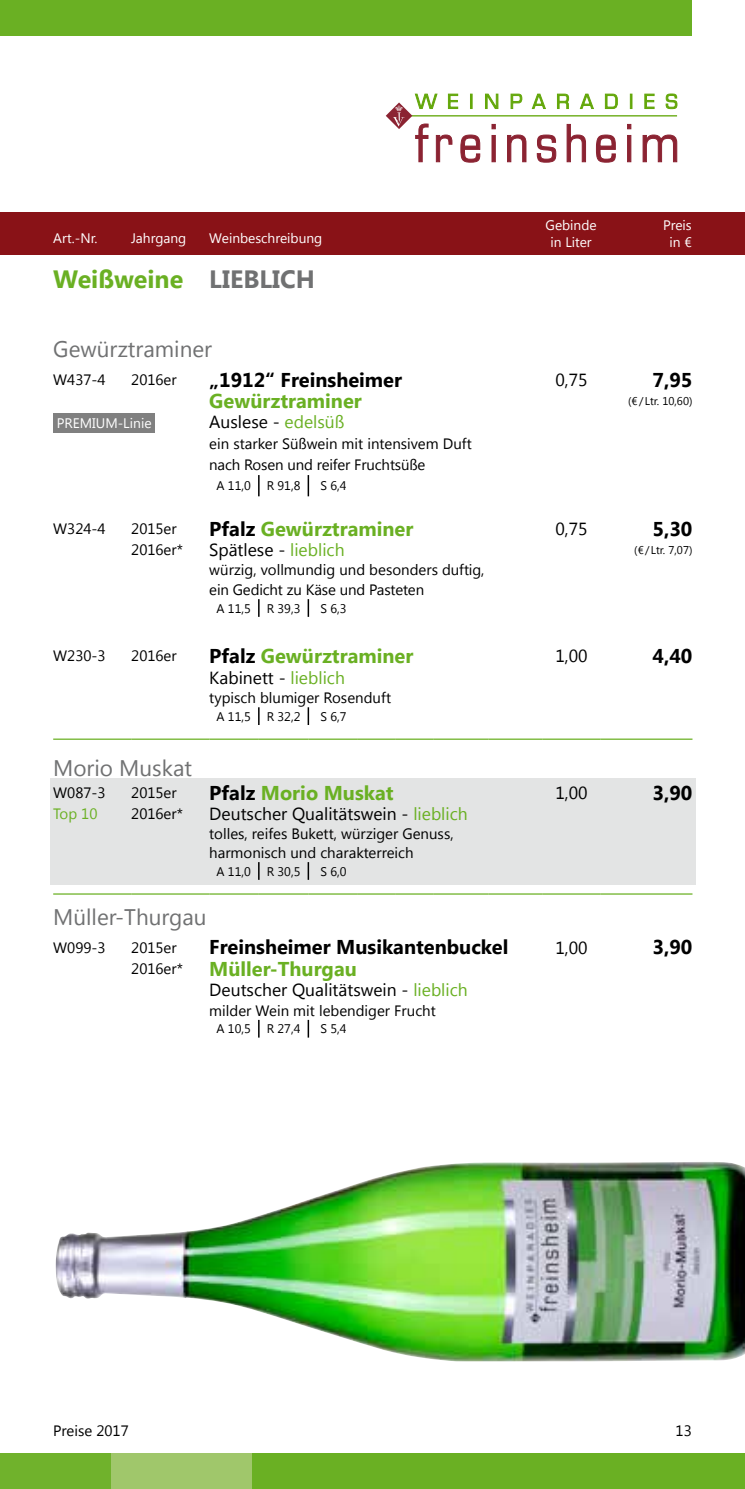
<style>
.page{position:relative;width:745px;height:1489px;background:#fff}
.page>*{position:absolute;margin:0;border:0;box-sizing:border-box;transform-origin:0 0}
.t1{font:700 25px "Segoe UI";color:#6ab023}
.t2{font:22.5px "Segoe UI";color:#707172}
.t3{font:700 20px "Segoe UI";color:#6ab023}
.t4{font:700 20px "Segoe UI";color:#000}
.t5{font:17.5px "Segoe UI";color:#000}
.t6{font:15px/21.2px "Segoe UI";color:#000}
.t7{font:15px "Segoe UI";color:#6ab023}
.t8{font:13.75px/17.5px "Segoe UI";color:#fff;text-align:center}
.t9{font:12.5px "Segoe UI";color:#000}
.t10{font:11.25px "Segoe UI";color:#000}
.s1{color:#707172}
.s2{color:#6ab023}
.s3{color:#000}
</style>
<div class="page">
<div style="left:0;top:213px;width:744px;height:42px;background:#891217"></div>
<div style="left:0;top:0;width:691px;height:35px;background:#6ab023"></div>
<svg style="left:385px;top:93px;width:292px;height:70px"></svg>
<div style="left:50px;top:778px;width:645px;height:106px;background:#e3e4e4"></div>
<hr style="left:53px;top:738px;width:78px;height:1px;background:#6ab023">
<hr style="left:131px;top:738px;width:78px;height:1px;background:#6ab023">
<hr style="left:209px;top:738px;width:50px;height:1px;background:#6ab023">
<hr style="left:259px;top:738px;width:49px;height:1px;background:#6ab023">
<hr style="left:308px;top:738px;width:49px;height:1px;background:#6ab023">
<hr style="left:357px;top:738px;width:38px;height:1px;background:#6ab023">
<hr style="left:395px;top:738px;width:38px;height:1px;background:#6ab023">
<hr style="left:433px;top:738px;width:55px;height:1px;background:#6ab023">
<hr style="left:488px;top:738px;width:54px;height:1px;background:#6ab023">
<hr style="left:542px;top:738px;width:58px;height:1px;background:#6ab023">
<hr style="left:600px;top:738px;width:92px;height:1px;background:#6ab023">
<hr style="left:53px;top:893px;width:78px;height:1px;background:#6ab023">
<hr style="left:131px;top:893px;width:78px;height:1px;background:#6ab023">
<hr style="left:209px;top:893px;width:50px;height:1px;background:#6ab023">
<hr style="left:259px;top:893px;width:49px;height:1px;background:#6ab023">
<hr style="left:308px;top:893px;width:49px;height:1px;background:#6ab023">
<hr style="left:357px;top:893px;width:38px;height:1px;background:#6ab023">
<hr style="left:395px;top:893px;width:38px;height:1px;background:#6ab023">
<hr style="left:433px;top:893px;width:55px;height:1px;background:#6ab023">
<hr style="left:488px;top:893px;width:54px;height:1px;background:#6ab023">
<hr style="left:542px;top:893px;width:58px;height:1px;background:#6ab023">
<hr style="left:600px;top:893px;width:92px;height:1px;background:#6ab023">
<svg style="left:258px;top:475px;width:1px;height:21px"></svg>
<hr style="left:307px;top:475px;width:2px;height:21px;background:#000">
<svg style="left:258px;top:599px;width:1px;height:18px"></svg>
<svg style="left:307px;top:599px;width:2px;height:18px"></svg>
<svg style="left:258px;top:707px;width:1px;height:18px"></svg>
<svg style="left:307px;top:707px;width:2px;height:18px"></svg>
<svg style="left:258px;top:862px;width:1px;height:17px"></svg>
<svg style="left:307px;top:862px;width:2px;height:17px"></svg>
<svg style="left:258px;top:1019px;width:1px;height:18px"></svg>
<svg style="left:307px;top:1019px;width:2px;height:18px"></svg>
<img style="left:56px;top:1162px;width:688px;height:199px">
<div style="left:251px;top:1453px;width:493px;height:35px;background:#6ab023"></div>
<div style="left:111px;top:1453px;width:140px;height:35px;background:#a0c76b"></div>
<div style="left:0;top:1453px;width:111px;height:35px;background:#70b22c"></div>
<div style="left:53px;top:413px;width:102px;height:19px;background:#808080"></div>
<p class="t8" style="left:53px;top:228px;width:46px">Art.-Nr.</p>
<p class="t8" style="left:131px;top:228px;width:57px">Jahrgang</p>
<p class="t8" style="left:209px;top:228px;width:114px">Weinbeschreibung</p>
<h1 class="t1" style="left:53px;top:261px;width:263px">Weißweine <span class="s1">LIEBLICH</span></h1>
<p class="t8" style="left:545px;top:215px;width:53px">Gebinde in Liter</p>
<p class="t8" style="left:662px;top:215px;width:30px">Preis in €</p>
<h2 class="t2" style="left:53px;top:333px;width:160px">Gewürztraminer</h2>
<p class="t6" style="left:53px;top:368px;width:54px">W437-4</p>
<p class="t6" style="left:131px;top:368px;width:47px">2016er</p>
<h3 class="t4" style="left:209px;top:365px;width:194px">„1912“ Freinsheimer</h3>
<p class="t5" style="left:555px;top:367px;width:34px">0,75</p>
<h3 class="t4" style="left:652px;top:365px;width:41px">7,95</h3>
<h3 class="t3" style="left:209px;top:386px;width:154px">Gewürztraminer</h3>
<p class="t10" style="left:627px;top:393px;width:66px">(€/ Ltr. 10,60)</p>
<p class="t5" style="left:209px;top:410px;width:136px">Auslese - <span class="s2">edelsüß</span></p>
<p class="t6" style="left:209px;top:432px;width:264px">ein starker Süßwein mit intensivem Duft nach Rosen und reifer Fruchtsüße</p>
<p class="t9" style="left:216px;top:477px;width:36px">A 11,0</p>
<p class="t9" style="left:266px;top:477px;width:35px">R 91,8</p>
<p class="t9" style="left:320px;top:477px;width:28px">S 6,4</p>
<p class="t6" style="left:53px;top:517px;width:54px">W324-4</p>
<p class="t6" style="left:131px;top:517px;width:47px">2015er</p>
<h3 class="t3" style="left:209px;top:514px;width:205px"><span class="s3">Pfalz</span> Gewürztraminer</h3>
<p class="t5" style="left:555px;top:516px;width:34px">0,75</p>
<h3 class="t4" style="left:652px;top:514px;width:41px">5,30</h3>
<p class="t6" style="left:131px;top:538px;width:53px">2016er*</p>
<p class="t5" style="left:209px;top:537px;width:137px">Spätlese - <span class="s2">lieblich</span></p>
<p class="t10" style="left:634px;top:542px;width:60px">(€/ Ltr. 7,07)</p>
<p class="t6" style="left:209px;top:559px;width:276px;line-height:19.5px">würzig, vollmundig und besonders duftig, ein Gedicht zu Käse und Pasteten</p>
<p class="t9" style="left:216px;top:599px;width:36px">A 11,5</p>
<p class="t9" style="left:266px;top:599px;width:35px">R 39,3</p>
<p class="t9" style="left:320px;top:599px;width:28px">S 6,3</p>
<p class="t6" style="left:53px;top:644px;width:54px">W230-3</p>
<p class="t6" style="left:131px;top:644px;width:47px">2016er</p>
<h3 class="t3" style="left:209px;top:641px;width:205px"><span class="s3">Pfalz</span> Gewürztraminer</h3>
<p class="t5" style="left:555px;top:644px;width:34px">1,00</p>
<h3 class="t4" style="left:652px;top:641px;width:41px">4,40</h3>
<p class="t5" style="left:209px;top:665px;width:137px">Kabinett - <span class="s2">lieblich</span></p>
<p class="t6" style="left:209px;top:686px;width:183px">typisch blumiger Rosenduft</p>
<p class="t9" style="left:216px;top:707px;width:36px">A 11,5</p>
<p class="t9" style="left:266px;top:707px;width:35px">R 32,2</p>
<p class="t9" style="left:320px;top:707px;width:28px">S 6,7</p>
<h2 class="t2" style="left:53px;top:752px;width:140px">Morio Muskat</h2>
<p class="t6" style="left:53px;top:781px;width:54px">W087-3</p>
<p class="t6" style="left:131px;top:781px;width:47px">2015er</p>
<h3 class="t3" style="left:209px;top:778px;width:186px"><span class="s3">Pfalz</span> Morio Muskat</h3>
<p class="t5" style="left:555px;top:780px;width:34px">1,00</p>
<h3 class="t4" style="left:652px;top:778px;width:41px">3,90</h3>
<p class="t7" style="left:53px;top:803px;width:46px">Top 10</p>
<p class="t6" style="left:131px;top:802px;width:53px">2016er*</p>
<p class="t5" style="left:209px;top:801px;width:260px">Deutscher Qualitätswein - <span class="s2">lieblich</span></p>
<p class="t6" style="left:209px;top:823px;width:246px;line-height:19px">tolles, reifes Bukett, würziger Genuss, harmonisch und charakterreich</p>
<p class="t9" style="left:216px;top:862px;width:36px">A 11,0</p>
<p class="t9" style="left:266px;top:862px;width:35px">R 30,5</p>
<p class="t9" style="left:320px;top:862px;width:28px">S 6,0</p>
<h2 class="t2" style="left:53px;top:900px;width:155px">Müller-Thurgau</h2>
<p class="t6" style="left:53px;top:936px;width:54px">W099-3</p>
<p class="t6" style="left:131px;top:936px;width:47px">2015er</p>
<h3 class="t4" style="left:209px;top:933px;width:300px">Freinsheimer Musikantenbuckel</h3>
<p class="t5" style="left:555px;top:935px;width:34px">1,00</p>
<h3 class="t4" style="left:652px;top:933px;width:41px">3,90</h3>
<p class="t6" style="left:131px;top:957px;width:53px">2016er*</p>
<h3 class="t3" style="left:209px;top:954px;width:149px">Müller-Thurgau</h3>
<p class="t5" style="left:209px;top:977px;width:260px">Deutscher Qualitätswein - <span class="s2">lieblich</span></p>
<p class="t6" style="left:209px;top:998px;width:228px">milder Wein mit lebendiger Frucht</p>
<p class="t9" style="left:216px;top:1020px;width:36px">A 10,5</p>
<p class="t9" style="left:266px;top:1020px;width:35px">R 27,4</p>
<p class="t9" style="left:320px;top:1020px;width:28px">S 5,4</p>
<p class="t8" style="left:57px;top:413px;width:96px">PREMIUM-Linie</p>
<p class="t6" style="left:53px;top:1419px;width:77px">Preise 2017</p>
<p class="t6" style="left:675px;top:1419px;width:18px">13</p>
</div>
